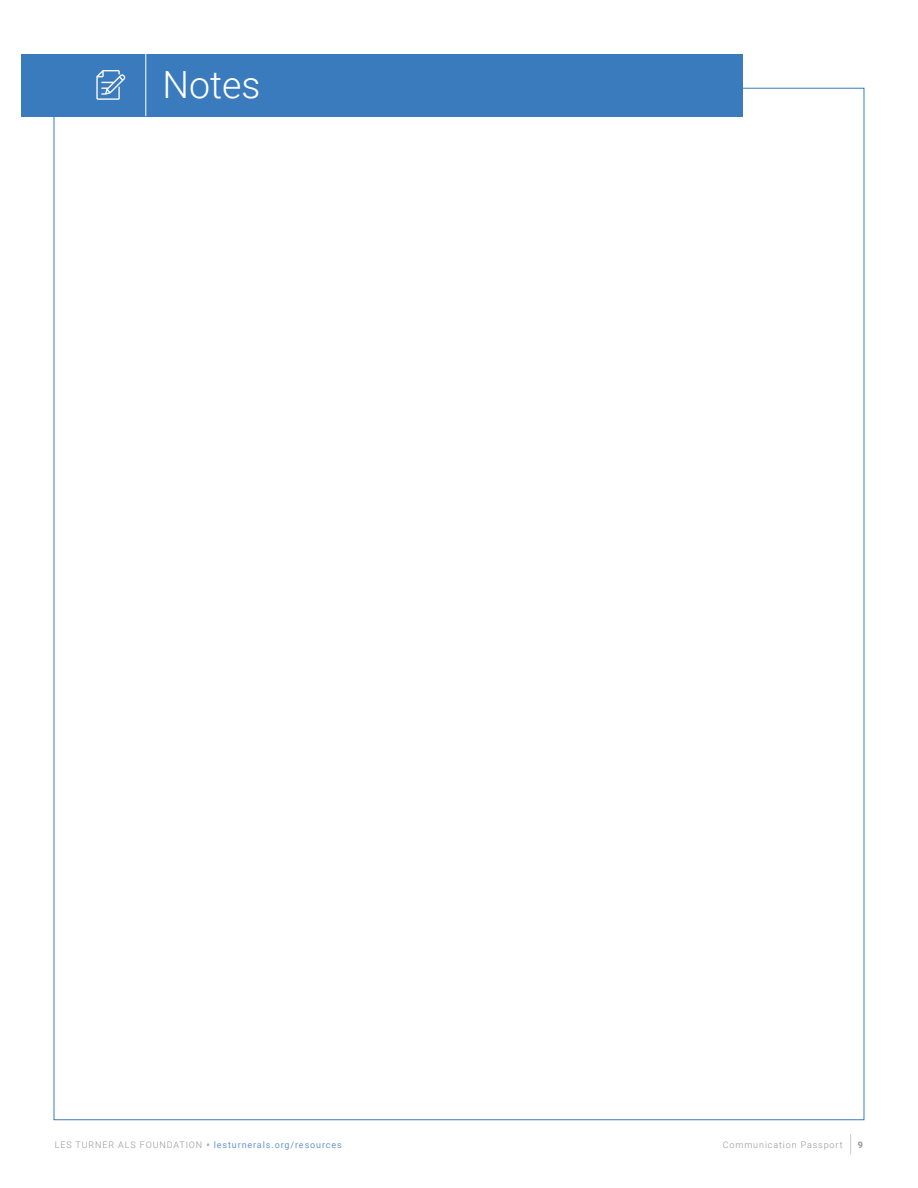
<style>
.page{position:relative;width:918px;height:1188px;background:#fff}
.page>*{position:absolute;margin:0;border:0;box-sizing:border-box;transform-origin:0 0}
.t1{font:300 37.5px "Roboto";color:#fff}
.t2{font:9px "Roboto";letter-spacing:.1em;color:#6894cc}
.t3{font:300 9px "Roboto";letter-spacing:.1em;color:#939393}
.t4{font:700 9px "Roboto";color:#939393}
.s1{font-weight:300;color:#939393}
.s2{font-family:"Open Sans";font-weight:700;color:#9ab3db}
</style>
<div class="page">
<svg style="left:850px;top:1134px;width:1px;height:21px"></svg>
<div style="left:21px;top:54px;width:721px;height:62px;background:#3a7bbe"></div>
<svg style="left:96px;top:70px;width:30px;height:30px"></svg>
<hr style="left:145px;top:54px;width:1px;height:62px;background:#fff">
<p class="t1" style="left:162px;top:58px;width:100px">Notes</p>
<p class="t2" style="left:55px;top:1138px;width:289px"><span class="s1">LES TURNER ALS FOUNDATION</span> <span class="s2">•</span> lesturnerals.org/resources</p>
<p class="t3" style="left:723px;top:1138px;width:121px">Communication Passport</p>
<p class="t4" style="left:858px;top:1138px;width:7px">9</p>
</div>
